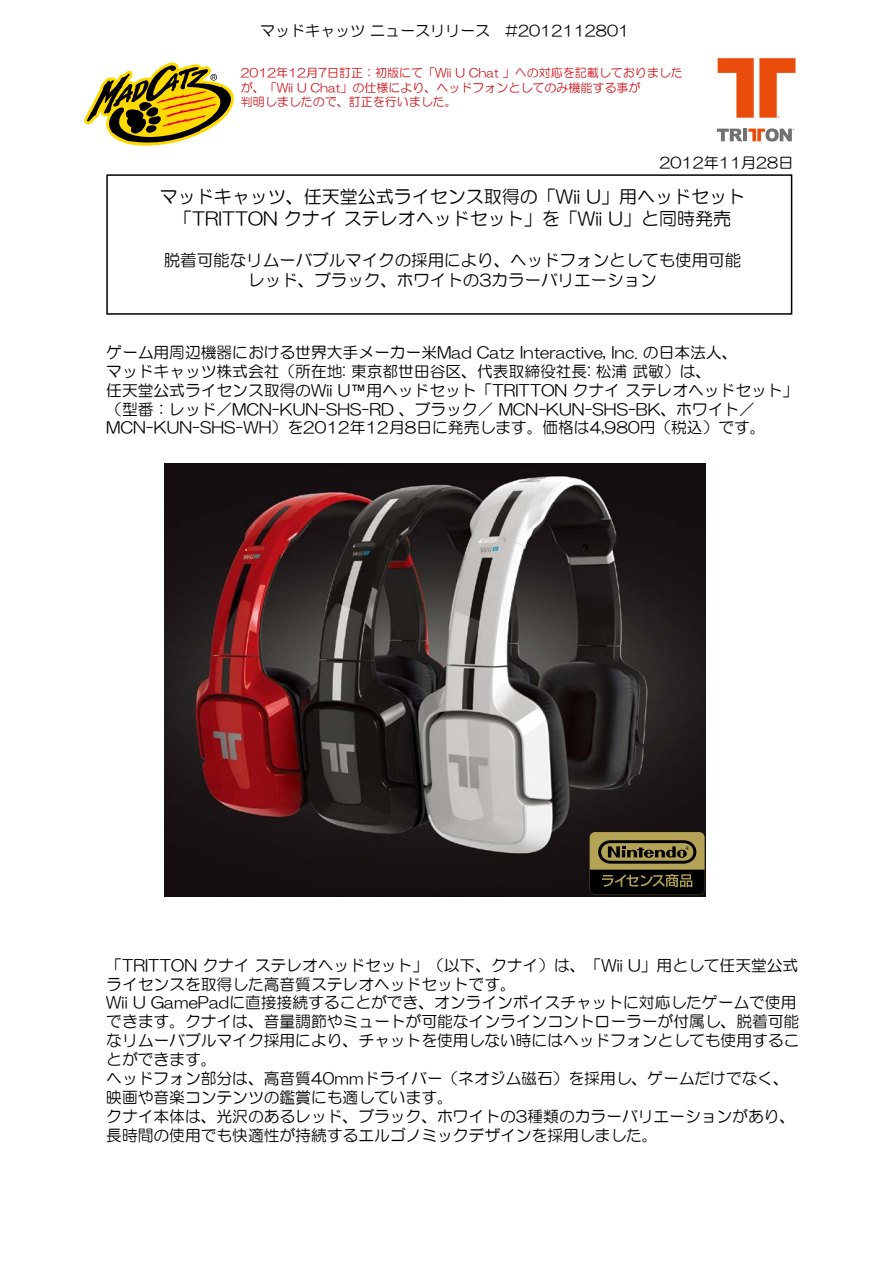
<style>
.page{position:relative;width:893px;height:1263px;background:#fff}
.page>*{position:absolute;margin:0;border:0;box-sizing:border-box;transform-origin:0 0}
.t1{font:18px/21.6px "HG Maru Gothic MPRO";color:#000;text-align:center}
.t2{font:16.5px/19.8px "HG Maru Gothic MPRO";color:#000;text-align:center}
.t3{font:15.75px/18.9px "HG Maru Gothic MPRO";color:#000}
.t4{font:15px "HG Maru Gothic MPRO";color:#000}
.t5{font:12px/14.4px "HG Maru Gothic MPRO";color:#d0131c}
.s1{font-family:"Arial"}
</style>
<div class="page">
<div style="left:106px;top:174px;width:686px;height:141px;border:2px solid #000"></div>
<svg style="left:717px;top:129px;width:25px;height:12px"></svg>
<hr style="left:743px;top:129px;width:4px;height:12px;background:#727171">
<svg style="left:748px;top:128px;width:46px;height:14px"></svg>
<svg style="left:718px;top:58px;width:77px;height:60px"></svg>
<svg style="left:84px;top:62px;width:150px;height:84px"></svg>
<img style="left:165px;top:464px;width:540px;height:432px">
<div style="left:590px;top:832px;width:115px;height:62px;background:#b4a356;border-radius:5px"></div>
<svg style="left:598px;top:840px;width:98px;height:24px"></svg>
<svg style="left:590px;top:870px;width:115px;height:24px;background:#19170c"></svg>
<p class="t4" style="left:260px;top:23px;width:371px">マッドキャッツ ニュースリリース　#2012112801</p>
<p class="t5" style="left:241px;top:66px;width:444px">2012年12月7日訂正：初版にて「Wii U Chat 」への対応を記載しておりましたが、「Wii U Chat」の仕様により、ヘッドフォンとしてのみ機能する事が<br>判明しましたので、訂正を行いました。</p>
<p class="t4" style="left:659px;top:155px;width:136px">2012年11月28日</p>
<p class="t1" style="left:160px;top:186px;width:587px">マッドキャッツ、任天堂公式ライセンス取得の「Wii U」用ヘッドセット「TRITTON クナイ ステレオヘッドセット」を「Wii U」と同時発売</p>
<p class="t2" style="left:164px;top:251px;width:579px">脱着可能なリムーバブルマイクの採用により、ヘッドフォンとしても使用可能レッド、ブラック、ホワイトの3カラーバリエーション</p>
<p class="t3" style="left:106px;top:343px;width:694px">ゲーム用周辺機器における世界大手メーカー米Mad Catz Interactive, Inc. の日本法人、<br>マッドキャッツ株式会社（所在地: 東京都世田谷区、代表取締役社長: 松浦 武敏）は、<br>任天堂公式ライセンス取得のWii U<span class="s1">™</span>用ヘッドセット「TRITTON クナイ ステレオヘッドセット」（型番：レッド／MCN-KUN-SHS-RD 、ブラック／ MCN-KUN-SHS-BK、ホワイト／MCN-KUN-SHS-WH）を2012年12月8日に発売します。価格は4,980円（税込）です。</p>
<p class="t3" style="left:106px;top:955px;width:694px">「TRITTON クナイ ステレオヘッドセット」（以下、クナイ）は、「Wii U」用として任天堂公式ライセンスを取得した高音質ステレオヘッドセットです。<br>Wii U GamePadに直接接続することができ、オンラインボイスチャットに対応したゲームで使用できます。クナイは、音量調節やミュートが可能なインラインコントローラーが付属し、脱着可能なリムーバブルマイク採用により、チャットを使用しない時にはヘッドフォンとしても使用することができます。<br>ヘッドフォン部分は、高音質40mmドライバー（ネオジム磁石）を採用し、ゲームだけでなく、映画や音楽コンテンツの鑑賞にも適しています。<br>クナイ本体は、光沢のあるレッド、ブラック、ホワイトの3種類のカラーバリエーションがあり、長時間の使用でも快適性が持続するエルゴノミックデザインを採用しました。</p>
</div>
